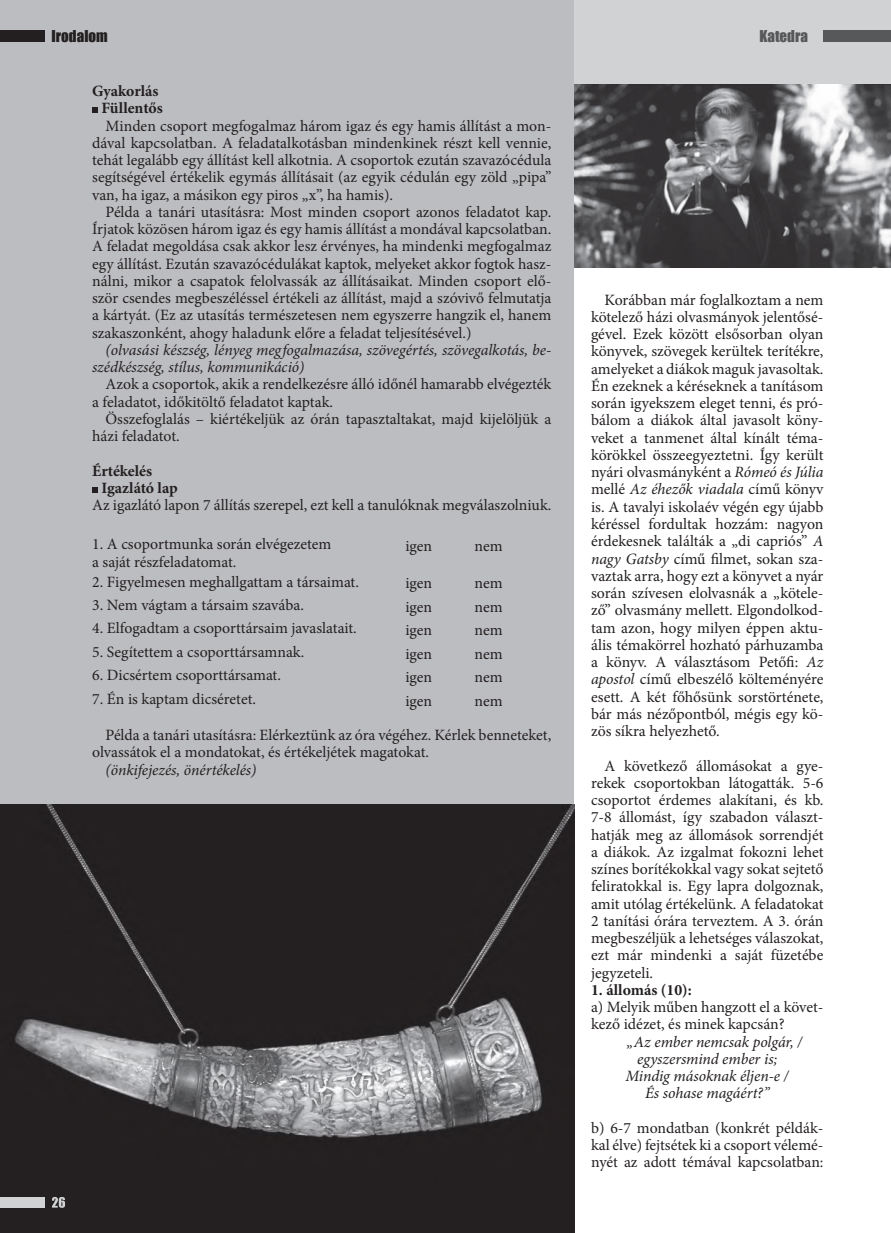
<style>
.page{position:relative;width:891px;height:1233px;background:#fff}
.page>*{position:absolute;margin:0;border:0;box-sizing:border-box;transform-origin:0 0}
.t1{font:15.75px/17.2px "Minion Pro";color:#231f20;text-align:justify}
.t2{font:italic 15.75px/17.2px "Minion Pro";letter-spacing:-.005em;color:#231f20}
.t3{font:700 15.75px/17.4px "Minion Pro";color:#231f20;text-align:center}
.t4{font:15px "Impact";color:#231f20}
.t5{font:15px "Impact";color:#57585a}
.s1{font-style:italic}
</style>
<div class="page">
<div style="left:573px;top:0;width:318px;height:85px;background:#d1d2d4"></div>
<div style="left:0;top:0;width:574px;height:1232px;background:#bcbdc0"></div>
<img style="left:0;top:804px;width:574px;height:428px">
<div style="left:823px;top:30px;width:68px;height:12px;background:#57585a"></div>
<svg style="left:52px;top:1196px;width:13px;height:11px"></svg>
<div style="left:0;top:1197px;width:45px;height:10px;background:#d1d2d4"></div>
<div style="left:0;top:30px;width:45px;height:12px;background:#231f20"></div>
<svg style="left:92px;top:107px;width:6px;height:6px"></svg>
<svg style="left:92px;top:487px;width:6px;height:6px"></svg>
<img style="left:574px;top:85px;width:317px;height:182px">
<p class="t4" style="left:52px;top:24px;width:58px">Irodalom</p>
<p class="t5" style="left:759px;top:24px;width:50px">Katedra</p>
<p class="t3" style="left:92px;top:82px;width:72px">Gyakorlás<br>Füllentős</p>
<p class="t1" style="left:92px;top:117px;width:461px;text-indent:13px">Minden csoport megfogalmaz három igaz és egy hamis állítást a mon&shy;dával kapcsolatban. A feladatalkotásban mindenkinek részt kell vennie, tehát legalább egy állítást kell alkotnia. A csoportok ezután szavazócédula segítségével értékelik egymás állításait (az egyik cédulán egy zöld „pipa” van, ha igaz, a másikon egy piros „x”, ha hamis).</p>
<p class="t1" style="left:92px;top:203px;width:461px;text-indent:13px">Példa a tanári utasításra: Most minden csoport azonos feladatot kap.<br>Írjatok közösen három igaz és egy hamis állítást a mondával kapcsolatban.<br>A feladat megoldása csak akkor lesz érvényes, ha mindenki megfogalmaz egy állítást. Ezután szavazócédulákat kaptok, melyeket akkor fogtok hasz&shy;nálni, mikor a csapatok felolvassák az állításaikat. Minden csoport elő&shy;ször csendes megbeszéléssel értékeli az állítást, majd a szóvivő felmutatja a kártyát. (Ez az utasítás természetesen nem egyszerre hangzik el, hanem szakaszonként, ahogy haladunk előre a feladat teljesítésével.)</p>
<p class="t2" style="left:92px;top:341px;width:461px;text-indent:13px">(olvasási készség, lényeg megfogalmazása, szövegértés, szövegalkotás, be&shy;szédkészség, stílus, kommunikáció)</p>
<p class="t1" style="left:92px;top:376px;width:461px;text-indent:13px">Azok a csoportok, akik a rendelkezésre álló időnél hamarabb elvégezték a feladatot, időkitöltő feladatot kaptak.</p>
<p class="t1" style="left:92px;top:410px;width:461px;text-indent:13px">Összefoglalás – kiértékeljük az órán tapasztaltakat, majd kijelöljük a házi feladatot.</p>
<p class="t3" style="left:102px;top:462px;width:78px;text-align:left;text-indent:-9px">Értékelés<br>Igazlátó lap</p>
<p class="t1" style="left:92px;top:496px;width:461px">Az igazlátó lapon 7 állítás szerepel, ezt kell a tanulóknak megválaszolniuk.</p>
<p class="t1" style="left:92px;top:535px;width:241px">1. A csoportmunka során elvégezetem a saját részfeladatomat.</p>
<p class="t1" style="left:405px;top:537px;width:28px">igen</p>
<p class="t1" style="left:474px;top:537px;width:30px">nem</p>
<p class="t1" style="left:92px;top:573px;width:268px">2. Figyelmesen meghallgattam a társaimat.</p>
<p class="t1" style="left:405px;top:574px;width:28px">igen</p>
<p class="t1" style="left:474px;top:574px;width:30px">nem</p>
<p class="t1" style="left:92px;top:596px;width:213px">3. Nem vágtam a társaim szavába.</p>
<p class="t1" style="left:405px;top:598px;width:28px">igen</p>
<p class="t1" style="left:474px;top:598px;width:30px">nem</p>
<p class="t1" style="left:92px;top:620px;width:266px">4. Elfogadtam a csoporttársaim javaslatait.</p>
<p class="t1" style="left:405px;top:621px;width:28px">igen</p>
<p class="t1" style="left:474px;top:621px;width:30px">nem</p>
<p class="t1" style="left:92px;top:643px;width:214px">5. Segítettem a csoporttársamnak.</p>
<p class="t1" style="left:405px;top:645px;width:28px">igen</p>
<p class="t1" style="left:474px;top:645px;width:30px">nem</p>
<p class="t1" style="left:92px;top:666px;width:190px">6. Dicsértem csoporttársamat.</p>
<p class="t1" style="left:405px;top:668px;width:28px">igen</p>
<p class="t1" style="left:474px;top:668px;width:30px">nem</p>
<p class="t1" style="left:92px;top:690px;width:165px">7. Én is kaptam dicséretet.</p>
<p class="t1" style="left:405px;top:692px;width:28px">igen</p>
<p class="t1" style="left:106px;top:683px;width:447px;line-height:34.5px;text-indent:369px">nem<br>Példa a tanári utasításra: Elérkeztünk az óra végéhez. Kérlek benneteket,</p>
<p class="t1" style="left:92px;top:743px;width:338px">olvassátok el a mondatokat, és értékeljétek magatokat.</p>
<p class="t2" style="left:106px;top:761px;width:152px">(önkifejezés, önértékelés)</p>
<p class="t1" style="left:591px;top:291px;width:234px;text-indent:13px">Korábban már foglalkoztam a nem kötelező házi olvasmányok jelentősé&shy;gével. Ezek között elsősorban olyan könyvek, szövegek kerültek terítékre, amelyeket a diákok maguk javasoltak.<br>Én ezeknek a kéréseknek a tanításom során igyekszem eleget tenni, és pró&shy;bálom a diákok által javasolt köny&shy;veket a tanmenet által kínált téma&shy;körökkel összeegyeztetni. Így került nyári olvasmányként a <span class="s1">Rómeó és Júlia </span>mellé <span class="s1">Az éhezők viadala</span> című könyv is. A tavalyi iskolaév végén egy újabb kéréssel fordultak hozzám: nagyon érdekesnek találták a „di capriós” <span class="s1">A nagy Gatsby</span> című filmet, sokan sza&shy;vaztak arra, hogy ezt a könyvet a nyár során szívesen elolvasnák a „kötele&shy;ző” olvasmány mellett. Elgondolkod&shy;tam azon, hogy milyen éppen aktu&shy;ális témakörrel hozható párhuzamba a könyv. A választásom Petőfi: <span class="s1">Az apostol</span> című elbeszélő költeményére esett. A két főhősünk sorstörténete, bár más nézőpontból, mégis egy kö&shy;zös síkra helyezhető.</p>
<p class="t1" style="left:591px;top:757px;width:234px;text-indent:13px">A következő állomásokat a gye&shy;rekek csoportokban látogatták. 5-6 csoportot érdemes alakítani, és kb.<br>7-8 állomást, így szabadon választ&shy;hatják meg az állomások sorrendjét a diákok. Az izgalmat fokozni lehet színes borítékokkal vagy sokat sejtető feliratokkal is. Egy lapra dolgoznak, amit utólag értékelünk. A feladatokat 2 tanítási órára terveztem. A 3. órán megbeszéljük a lehetséges válaszokat, ezt már mindenki a saját füzetébe jegyzeteli.</p>
<p class="t3" style="left:591px;top:980px;width:102px">1. állomás (10):</p>
<p class="t1" style="left:591px;top:998px;width:234px">a) Melyik műben hangzott el a követ&shy;kező idézet, és minek kapcsán?</p>
<p class="t2" style="left:627px;top:1032px;width:177px">„Az ember nemcsak polgár, /</p>
<p class="t2" style="left:637px;top:1050px;width:142px">egyszersmind ember is;</p>
<p class="t2" style="left:626px;top:1067px;width:165px">Mindig másoknak éljen-e /</p>
<p class="t2" style="left:645px;top:1084px;width:126px">És sohase magáért?”</p>
<p class="t1" style="left:591px;top:1119px;width:234px">b) 6-7 mondatban (konkrét példák&shy;kal élve) fejtsétek ki a csoport vélemé&shy;nyét az adott témával kapcsolatban:</p>
</div>
